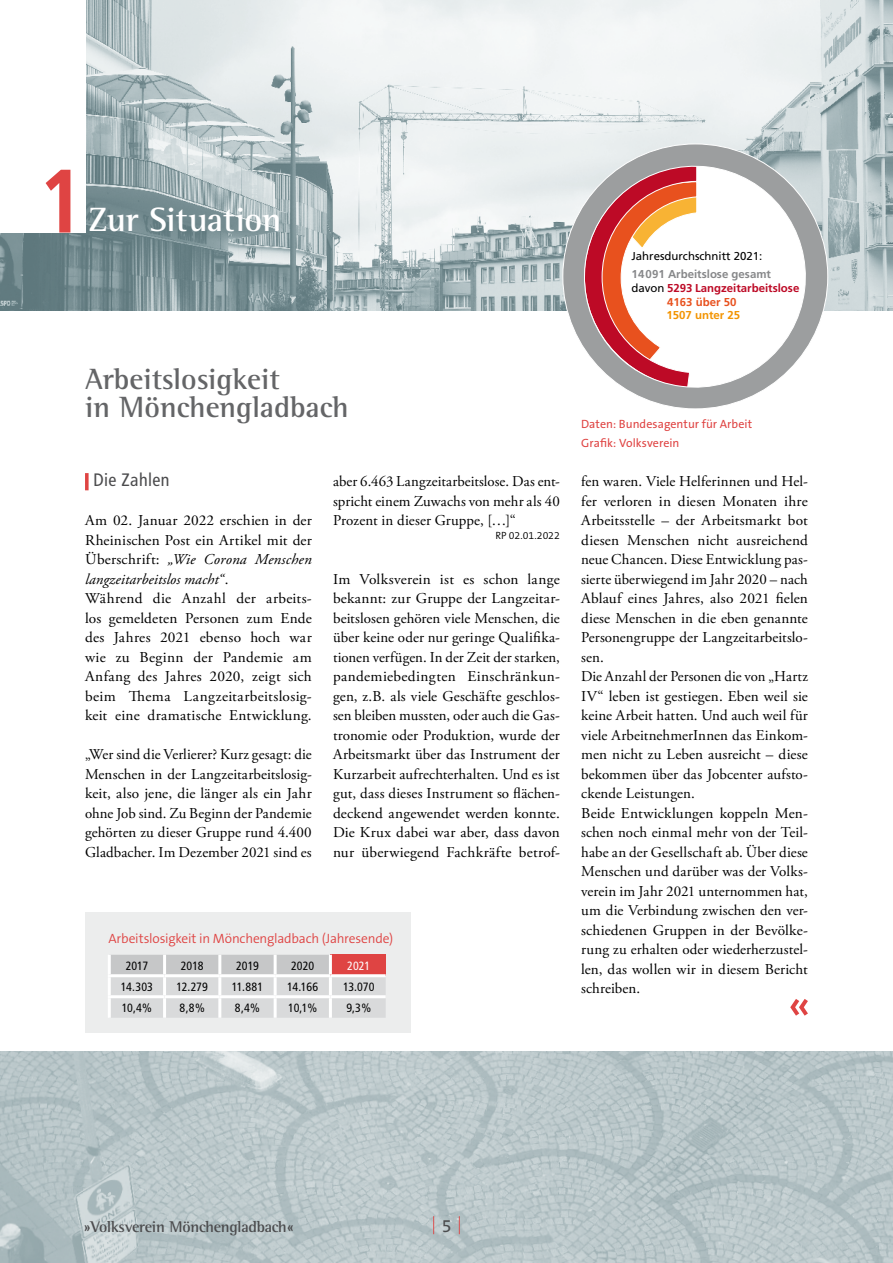
<style>
.page{position:relative;width:893px;height:1263px;background:#fff}
.page>*{position:absolute;margin:0;border:0;box-sizing:border-box;transform-origin:0 0}
.t1{font:700 condensed 90px "Frutiger";color:#df4443}
.t2{font:700 34.5px "Rotis Semi Serif";letter-spacing:-.015em;color:#fff}
.t3{font:700 30px/28.5px "Rotis Semi Serif";color:#646567}
.t4{font:condensed 18px "Frutiger";letter-spacing:.02em;color:#4b4b4d}
.t5{font:18px "The Sans B5 Plain";color:#4b4b4d}
.t6{font:700 15.9px "Rotis Semi Serif";letter-spacing:-.02em;color:#4b4b4d}
.t7{font:15px/19.5px "Adobe Garamond Pro";letter-spacing:.01em;color:#000;text-align:justify}
.t8{font:300 13.5px "The Sans B4";letter-spacing:-.015em;color:#df4443}
.t9{font:condensed 12px "Frutiger";color:#000}
.t10{font:12px/19.5px "The Sans B5 Plain";letter-spacing:.005em;color:#df4443}
.t11{font:condensed 12px "Frutiger";color:#fff}
.t12{font:700 11.4px "Frutiger";color:#bd0a26}
.t13{font:11.4px "Frutiger";color:#000}
.t14{font:700 11.4px "Frutiger";color:#87888a}
.t15{font:700 11.4px "Frutiger";color:#f39400}
.t16{font:700 11.4px "Frutiger";color:#e8511e}
.t17{font:300 10.5px "The Sans B4";letter-spacing:-.01em;color:#000}
.s1{font-style:italic}
.s2{font-weight:400;color:#000}
</style>
<div class="page">
<img style="left:0;top:1052px;width:893px;height:211px">
<div style="left:85px;top:912px;width:326px;height:120px;background:#eceded"></div>
<svg style="left:111px;top:955px;width:275px;height:63px;background:#d4cbcc"></svg>
<hr style="left:108px;top:955px;width:3px;height:19px;background:#fff">
<hr style="left:163px;top:955px;width:3px;height:19px;background:#fff">
<hr style="left:218px;top:955px;width:3px;height:19px;background:#fff">
<hr style="left:274px;top:955px;width:3px;height:19px;background:#fff">
<hr style="left:329px;top:955px;width:3px;height:19px;background:#fff">
<hr style="left:108px;top:974px;width:57px;height:3px;background:#fff">
<hr style="left:165px;top:974px;width:55px;height:3px;background:#fff">
<hr style="left:220px;top:974px;width:55px;height:3px;background:#fff">
<hr style="left:275px;top:974px;width:55px;height:3px;background:#fff">
<hr style="left:330px;top:974px;width:56px;height:3px;background:#fff">
<hr style="left:108px;top:995px;width:57px;height:3px;background:#fff">
<hr style="left:108px;top:998px;width:3px;height:20px;background:#fff">
<hr style="left:165px;top:995px;width:55px;height:3px;background:#fff">
<hr style="left:220px;top:995px;width:55px;height:3px;background:#fff">
<hr style="left:275px;top:995px;width:55px;height:3px;background:#fff">
<hr style="left:330px;top:995px;width:56px;height:3px;background:#fff">
<hr style="left:108px;top:977px;width:3px;height:18px;background:#fff">
<hr style="left:163px;top:977px;width:3px;height:18px;background:#fff">
<hr style="left:218px;top:977px;width:3px;height:18px;background:#fff">
<hr style="left:274px;top:977px;width:3px;height:18px;background:#fff">
<hr style="left:329px;top:977px;width:3px;height:18px;background:#fff">
<hr style="left:163px;top:998px;width:3px;height:20px;background:#fff">
<hr style="left:218px;top:998px;width:3px;height:20px;background:#fff">
<hr style="left:274px;top:998px;width:3px;height:20px;background:#fff">
<hr style="left:329px;top:998px;width:3px;height:20px;background:#fff">
<svg style="left:85px;top:473px;width:4px;height:17px"></svg>
<svg style="left:790px;top:999px;width:18px;height:17px"></svg>
<svg style="left:433px;top:1216px;width:1px;height:18px"></svg>
<svg style="left:459px;top:1216px;width:1px;height:18px"></svg>
<img style="left:0;top:0;width:893px;height:311px">
<div style="left:0;top:0;width:85px;height:233px;background:#fff"></div>
<svg style="left:562px;top:143px;width:267px;height:266px"></svg>
<h1 class="t1" style="left:38px;top:148px;width:48px">1</h1>
<h2 class="t2" style="left:88px;top:199px;width:194px">Zur Situation</h2>
<h3 class="t3" style="left:85px;top:364px;width:265px">Arbeitslosigkeit<br>in Mönchengladbach</h3>
<p class="t4" style="left:94px;top:469px;width:77px">Die Zahlen</p>
<p class="t7" style="left:85px;top:511px;width:228px;text-align:left">Am 02. Januar 2022 erschien in der Rheinischen Post ein Artikel mit der Überschrift: <span class="s1">„Wie Corona Menschen langzeitarbeitslos macht“</span>.<br>Während die Anzahl der arbeits&shy;los gemeldeten Personen zum Ende des Jahres 2021 ebenso hoch war wie zu Beginn der Pandemie am Anfang des Jahres 2020, zeigt sich beim Thema Langzeitarbeitslosig&shy;keit eine dramatische Entwicklung.</p>
<p class="t7" style="left:85px;top:745px;width:228px">„Wer sind die Verlierer? Kurz gesagt: die Menschen in der Langzeitarbeitslosig&shy;keit, also jene, die länger als ein Jahr ohne Job sind. Zu Beginn der Pandemie gehörten zu dieser Gruppe rund 4.400<br>Gladbacher. Im Dezember 2021 sind es</p>
<p class="t7" style="left:333px;top:472px;width:228px">aber 6.463 Langzeitarbeitslose. Das ent&shy;spricht einem Zuwachs von mehr als 40<br>Prozent in dieser Gruppe, […]“</p>
<p class="t17" style="left:495px;top:530px;width:66px">RP 02.01.2022</p>
<p class="t7" style="left:333px;top:570px;width:228px">Im Volksverein ist es schon lange bekannt: zur Gruppe der Langzeitar&shy;beitslosen gehören viele Menschen, die über keine oder nur geringe Qualifika&shy;tionen verfügen. In der Zeit der starken, pandemiebedingten Einschränkun&shy;gen, z.B. als viele Geschäfte geschlos&shy;sen bleiben mussten, oder auch die Gas&shy;tronomie oder Produktion, wurde der Arbeitsmarkt über das Instrument der Kurzarbeit aufrechterhalten. Und es ist gut, dass dieses Instrument so flächen&shy;deckend angewendet werden konnte.<br>Die Krux dabei war aber, dass davon nur überwiegend Fachkräfte betrof-</p>
<p class="t8" style="left:108px;top:931px;width:286px">Arbeitslosigkeit in Mönchengladbach (Jahresende)</p>
<p class="t9" style="left:126px;top:958px;width:24px">2017</p>
<p class="t9" style="left:181px;top:958px;width:24px">2018</p>
<p class="t9" style="left:236px;top:958px;width:24px">2019</p>
<p class="t9" style="left:291px;top:958px;width:25px">2020</p>
<p class="t11" style="left:347px;top:958px;width:25px">2021</p>
<p class="t9" style="left:121px;top:979px;width:34px">14.303</p>
<p class="t9" style="left:176px;top:979px;width:33px">12.279</p>
<p class="t9" style="left:232px;top:979px;width:33px">11.881</p>
<p class="t9" style="left:287px;top:979px;width:32px">14.166</p>
<p class="t9" style="left:343px;top:979px;width:33px">13.070</p>
<p class="t9" style="left:122px;top:1000px;width:32px">10,4%</p>
<p class="t9" style="left:180px;top:1000px;width:27px">8,8%</p>
<p class="t9" style="left:235px;top:1000px;width:27px">8,4%</p>
<p class="t9" style="left:288px;top:1000px;width:31px">10,1%</p>
<p class="t9" style="left:346px;top:1000px;width:26px">9,3%</p>
<p class="t13" style="left:631px;top:249px;width:132px">Jahresdurchschnitt 2021:</p>
<p class="t14" style="left:631px;top:267px;width:141px">14091 Arbeitslose gesamt</p>
<p class="t12" style="left:631px;top:281px;width:169px"><span class="s2">davon</span> 5293 Langzeitarbeitslose</p>
<p class="t16" style="left:667px;top:295px;width:71px">4163 über 50</p>
<p class="t15" style="left:666px;top:309px;width:75px">1507 unter 25</p>
<p class="t10" style="left:581px;top:414px;width:173px">Daten: Bundesagentur für Arbeit<br>Grafik: Volksverein</p>
<p class="t7" style="left:581px;top:472px;width:228px;text-align:left">fen waren. Viele Helferinnen und Hel&shy;fer verloren in diesen Monaten ihre Arbeitsstelle – der Arbeitsmarkt bot diesen Menschen nicht ausreichend neue Chancen. Diese Entwicklung pas&shy;sierte überwiegend im Jahr 2020 – nach Ablauf eines Jahres, also 2021 fielen diese Menschen in die eben genannte Personengruppe der Langzeitarbeitslo&shy;sen.<br>Die Anzahl der Personen die von „Hartz IV“ leben ist gestiegen. Eben weil sie keine Arbeit hatten. Und auch weil für viele ArbeitnehmerInnen das Einkom&shy;men nicht zu Leben ausreicht – diese bekommen über das Jobcenter aufsto&shy;ckende Leistungen.<br>Beide Entwicklungen koppeln Men&shy;schen noch einmal mehr von der Teil&shy;habe an der Gesellschaft ab. Über diese Menschen und darüber was der Volks&shy;verein im Jahr 2021 unternommen hat, um die Verbindung zwischen den ver&shy;schiedenen Gruppen in der Bevölke&shy;rung zu erhalten oder wiederherzustel&shy;len, das wollen wir in diesem Bericht schreiben.</p>
<p class="t6" style="left:84px;top:1217px;width:211px">»Volksverein Mönchengladbach«</p>
<p class="t5" style="left:442px;top:1216px;width:11px">5</p>
</div>
